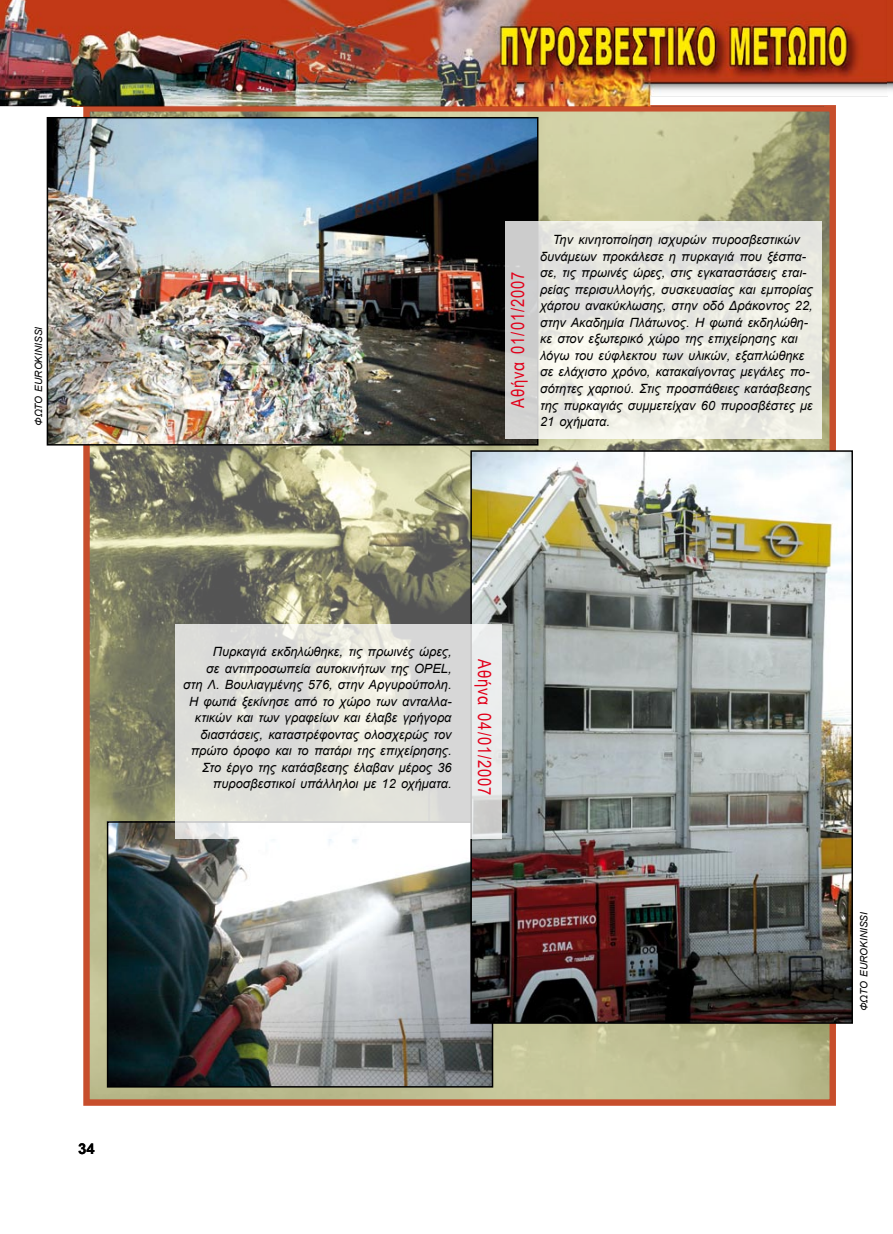
<style>
.page{position:relative;width:893px;height:1234px;background:#fff}
.page>*{position:absolute;margin:0;border:0;box-sizing:border-box;transform-origin:0 0}
.t1{font:18px "Arial Narrow";letter-spacing:.05em;color:#e2001a}
.t2{font:700 15px "Arial";color:#000}
.t3{font:italic 12.75px/16.5px "Arial";color:#000}
.t4{font:italic 10.05px "Arial";color:#000}
</style>
<div class="page">
<img style="left:90px;top:112px;width:739px;height:986px">
<div style="left:83px;top:105px;width:753px;height:1000px;border:6px solid #c13a15"></div>
<img style="left:0;top:0;width:887px;height:106px">
<img style="left:887px;top:0;width:6px;height:91px">
<img style="left:50px;top:120px;width:485px;height:322px">
<div style="left:47px;top:117px;width:491px;height:328px;border:2px solid #000"></div>
<svg style="left:505px;top:221px;width:316px;height:217px;fill:#e8e8e0"></svg>
<img style="left:110px;top:824px;width:380px;height:260px">
<div style="left:107px;top:821px;width:386px;height:266px;border:2px solid #000"></div>
<img style="left:473px;top:453px;width:377px;height:567px">
<div style="left:470px;top:450px;width:383px;height:573px;border:2px solid #000"></div>
<svg style="left:176px;top:623px;width:326px;height:215px;fill:#dfdfda"></svg>
<p class="t4" style="left:32px;top:426px;width:101px;rotate:-90deg">ΦΩΤΟ EUROKINISSI</p>
<p class="t2" style="left:78px;top:1138px;width:18px">34</p>
<h1 class="t1" style="left:505px;top:408px;width:138px;rotate:-90deg">Αθήνα 01/01/2007</h1>
<p class="t3" style="left:540px;top:232px;width:274px;text-indent:13px">Την κινητοποίηση ισχυρών πυροσβεστικών δυνάμεων προκάλεσε η πυρκαγιά που ξέσπα&shy;σε, τις πρωινές ώρες, στις εγκαταστάσεις εται&shy;ρείας περισυλλογής, συσκευασίας και εμπορίας χάρτου ανακύκλωσης, στην οδό Δράκοντος 22, στην Ακαδημία Πλάτωνος. Η φωτιά εκδηλώθη&shy;κε στον εξωτερικό χώρο της επιχείρησης και λόγω του εύφλεκτου των υλικών, εξαπλώθηκε σε ελάχιστο χρόνο, κατακαίγοντας μεγάλες πο&shy;σότητες χαρτιού. Στις προσπάθειες κατάσβεσης της πυρκαγιάς συμμετείχαν 60 πυροσβέστες με 21 οχήματα.</p>
<p class="t3" style="left:183px;top:643px;width:270px;text-align:right">Πυρκαγιά εκδηλώθηκε, τις πρωινές ώρες,<br>σε αντιπροσωπεία αυτοκινήτων της OPEL,<br>στη Λ. Βουλιαγμένης 576, στην Αργυρούπολη.<br>Η φωτιά ξεκίνησε από το χώρο των ανταλλα&shy;κτικών και των γραφείων και έλαβε γρήγορα διαστάσεις, καταστρέφοντας ολοσχερώς τον πρώτο όροφο και το πατάρι της επιχείρησης.<br>Στο έργο της κατάσβεσης έλαβαν μέρος 36 πυροσβεστικοί υπάλληλοι με 12 οχήματα.</p>
<h1 class="t1" style="left:498px;top:659px;width:138px;rotate:90deg">Αθήνα 04/01/2007</h1>
<p class="t4" style="left:857px;top:1010px;width:101px;rotate:-90deg">ΦΩΤΟ EUROKINISSI</p>
</div>
